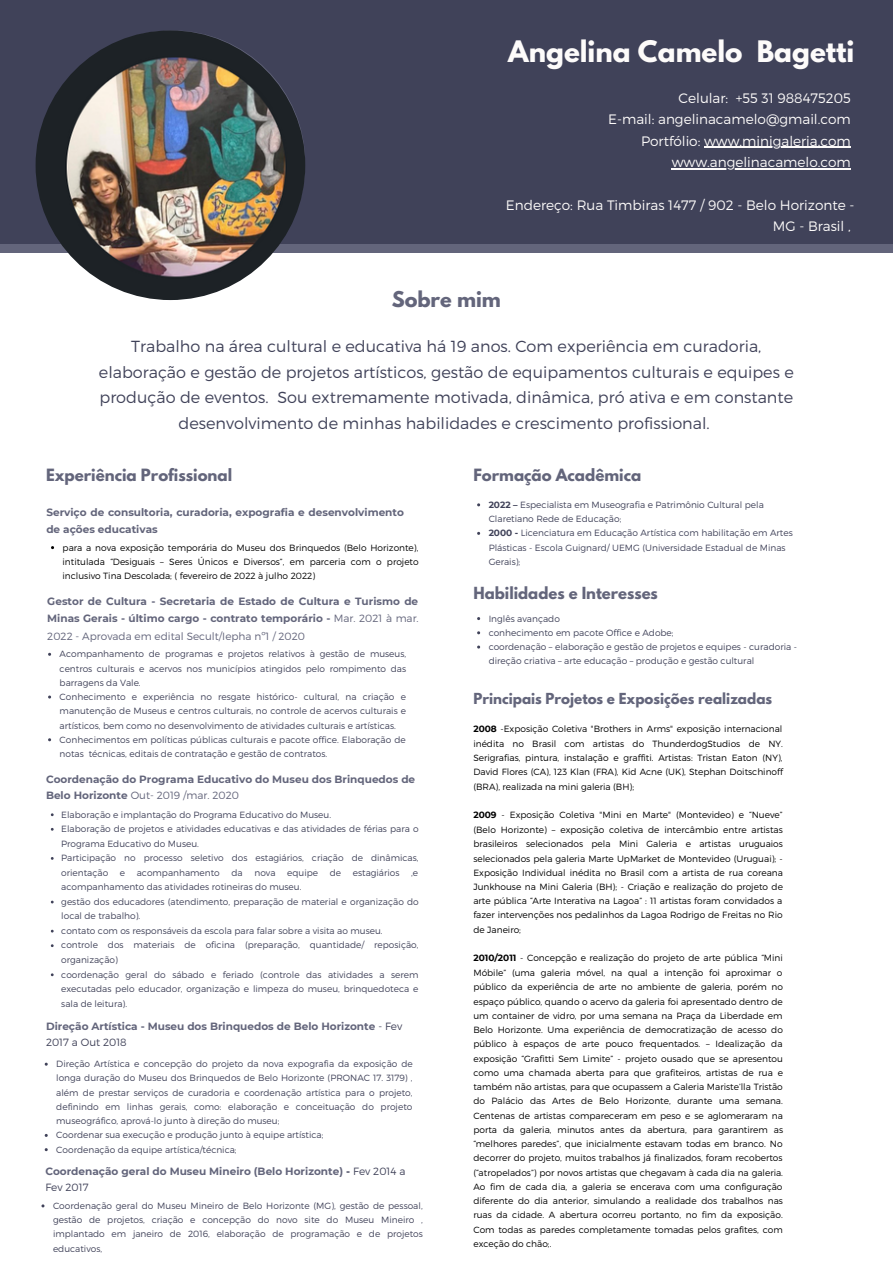
<style>
.page{position:relative;width:893px;height:1264px;background:#fff}
.page>*{position:absolute;margin:0;border:0;box-sizing:border-box;transform-origin:0 0}
.t1{font:700 26.25px "League Spartan";color:#fdfbfa}
.t2{font:700 19.35px "League Spartan";color:#63657b}
.t3{font:300 16.05px/25.8px "Montserrat";color:#404259;text-align:center}
.t4{font:700 15px "League Spartan";color:#63657b}
.t5{font:700 14.85px "League Spartan";color:#63657b}
.t6{font:300 13.65px/21.3px "Montserrat";color:#fdfbfa;text-align:right}
.t7{font:700 13.5px "League Spartan";color:#63657b}
.t8{font:700 10.5px/16.6px "Montserrat";color:#63657b}
.t9{font:300 9px/14.2px "Montserrat";color:#404259}
.t10{font:300 9px/14.2px "Montserrat";color:#000;text-align:justify}
.s1{font-weight:300}
.s2{font-weight:300;color:#404259}
.s3{color:#404259}
.s4{font-weight:700}
</style>
<div class="page">
<div style="left:0;top:0;width:892px;height:252px;background:#63657b"></div>
<div style="left:0;top:0;width:892px;height:244px;background:#404259"></div>
<img style="left:36px;top:30px;width:269px;height:270px;border-radius:50%">
<hr style="left:704px;top:147px;width:146px;height:1px;background:#fdfbfa">
<hr style="left:671px;top:168px;width:179px;height:1px;background:#fdfbfa">
<h1 class="t1" style="left:508px;top:38px;width:348px">Angelina Camelo Bagetti</h1>
<h3 class="t6" style="left:608px;top:87px;width:244px">Celular: +55 31 988475205<br>E-mail: angelinacamelo@gmail.com<br>Portfólio: www.minigaleria.com www.angelinacamelo.com</h3>
<h3 class="t6" style="left:506px;top:194px;width:350px">Endereço: Rua Timbiras 1477 / 902 - Belo Horizonte -<br>MG - Brasil ,</h3>
<h2 class="t2" style="left:391px;top:289px;width:111px">Sobre mim</h2>
<p class="t3" style="left:99px;top:332px;width:696px">Trabalho na área cultural e educativa há 19 anos. Com experiência em curadoria, elaboração e gestão de projetos artísticos, gestão de equipamentos culturais e equipes e produção de eventos. Sou extremamente motivada, dinâmica, pró ativa e em constante desenvolvimento de minhas habilidades e crescimento profissional.</p>
<h3 class="t4" style="left:46px;top:467px;width:188px">Experiência Profissional</h3>
<h3 class="t4" style="left:473px;top:467px;width:169px">Formação Acadêmica</h3>
<p class="t8" style="left:46px;top:504px;width:359px">Serviço de consultoria, curadoria, expografia e desenvolvimento de ações educativas</p>
<p class="t10" style="left:63px;top:540px;width:357px">para a nova exposição temporá ria do Museu dos Brinquedos (Belo Horizonte), intitulada “Desiguais – Seres Ú nicos e Diversos”, em parceria com o projeto inclusivo Tina Descolada; ( fevereiro de 2022 à julho 2022)</p>
<p class="t8" style="left:47px;top:593px;width:373px;line-height:17.1px;text-align:justify">Gestor de Cultura - Secretaria de Estado de Cultura e Turismo de Minas Gerais - último cargo - contrato temporário - <span class="s1">Mar. 2021 à mar.<br>2022 - Aprovada em edital Secult/Iepha nº1 / 2020</span></p>
<p class="t9" style="left:60px;top:646px;width:348px">Acompanhamento de programas e projetos relativos à gestão de museus, centros culturais e acervos nos municípios atingidos pelo rompimento das barragens da Vale.<br>Conhecimento e experiência no resgate histórico- cultural, na criação e manutenção de Museus e centros culturais, no controle de acervos culturais e artísticos, bem como no desenvolvimento de atividades culturais e artísticas.<br>Conhecimentos em políticas pú blicas culturais e pacote office. Elaboração de notas técnicas, editais de contratação e gestão de contratos.</p>
<p class="t8" style="left:46px;top:770px;width:370px">Coordenação do Programa Educativo do Museu dos Brinquedos de<br>Belo Horizonte <span class="s1">Out- 2019 /mar. 2020</span></p>
<p class="t9" style="left:61px;top:806px;width:359px">Elaboração e implantação do Programa Educativo do Museu.<br>Elaboração de projetos e atividades educativas e das atividades de férias para o Programa Educativo do Museu.<br>Participação no processo seletivo dos estagiá rios, criação de dinâmicas, orientação</p>
<p class="t9" style="left:120px;top:865px;width:7px">e</p>
<p class="t9" style="left:137px;top:865px;width:85px">acompanhamento</p>
<p class="t9" style="left:231px;top:865px;width:13px">da</p>
<p class="t9" style="left:254px;top:865px;width:23px">nova</p>
<p class="t9" style="left:287px;top:865px;width:32px">equipe</p>
<p class="t9" style="left:330px;top:865px;width:13px">de</p>
<p class="t9" style="left:353px;top:865px;width:48px">estagiá rios</p>
<p class="t9" style="left:411px;top:865px;width:9px">,e</p>
<p class="t9" style="left:61px;top:879px;width:359px">acompanhamento das atividades rotineiras do museu.<br>gestão dos educadores (atendimento, preparação de material e organização do local de trabalho).<br>contato com os responsáveis da escola para falar sobre a visita ao museu. controle dos materiais de oficina (preparação, quantidade/ reposição, organização)<br>coordenação geral do sábado e feriado (controle das atividades a serem executadas pelo educador, organização e limpeza do museu, brinquedoteca e sala de leitura).</p>
<p class="t8" style="left:46px;top:1017px;width:358px">Direção Artística - Museu dos Brinquedos de Belo Horizonte <span class="s2">- Fev<br>2017 a Out 2018</span></p>
<p class="t9" style="left:56px;top:1056px;width:358px">Direção Artística e concepção do projeto da nova expografia da exposição de longa duração do Museu dos Brinquedos de Belo Horizonte (PRONAC 17. 3179) , além de prestar serviços de curadoria e coordenação artística para o projeto, definindo em linhas gerais, como: elaboração e conceituação do projeto museográfico, aprová-lo junto à direção do museu;<br>Coordenar sua execução e produção junto à equipe artística;<br>Coordenação da equipe artística/técnica;</p>
<p class="t8" style="left:45px;top:1162px;width:361px">Coordenação geral do Museu Mineiro (Belo Horizonte) <span class="s3">-</span> <span class="s2">Fev 2014 a<br>Fev 2017</span></p>
<p class="t9" style="left:53px;top:1198px;width:371px;text-align:justify">Coordenação geral do Museu Mineiro de Belo Horizonte (MG), gestão de pessoal, gestão de projetos, criação e concepção do novo site do Museu Mineiro , implantado em janeiro de 2016, elaboração de programação e de projetos educativos,</p>
<p class="t9" style="left:488px;top:497px;width:305px"><span class="s4">2022 –</span> Especialista em Museografia e Patrimônio Cultural pela Claretiano Rede de Educação;<br><span class="s4">2000 -</span> Licenciatura em Educação Artística com habilitação em Artes Plásticas - Escola Guignard/ UEMG (Universidade Estadual de Minas Gerais);</p>
<h3 class="t5" style="left:473px;top:585px;width:186px">Habilidades e Interesses</h3>
<p class="t9" style="left:488px;top:610px;width:310px">Inglês avançado<br>conhecimento em pacote Office e Adobe;<br>coordenação – elaboração e gestão de projetos e equipes - curadoria - direção criativa – arte educação – produção e gestão cultural</p>
<h3 class="t7" style="left:473px;top:692px;width:300px">Principais Projetos e Exposições realizadas</h3>
<p class="t10" style="left:473px;top:721px;width:311px"><span class="s4">2008</span> -Exposição Coletiva "Brothers in Arms" exposição internacional inédita no Brasil com artistas do ThunderdogStudios de NY.<br>Serigrafias, pintura, instalação e graffiti. Artistas: Tristan Eaton (NY), David Flores (CA), 123 Klan (FRA), Kid Acne (UK), Stephan Doitschinoff (BRA), realizada na mini galeria (BH);</p>
<p class="t10" style="left:473px;top:807px;width:311px"><span class="s4">2009</span> - Exposição Coletiva "Mini en Marte" (Montevideo) e “Nueve” (Belo Horizonte) – exposição coletiva de intercâmbio entre artistas brasileiros selecionados pela Mini Galeria e artistas uruguaios selecionados pela galeria Marte UpMarket de Montevideo (Uruguai); - Exposição Individual inédita no Brasil com a artista de rua coreana Junkhouse na Mini Galeria (BH); - Criação e realização do projeto de arte pública “Arte Interativa na Lagoa” : 11 artistas foram convidados a fazer intervenções nos pedalinhos da Lagoa Rodrigo de Freitas no Rio de Janeiro;</p>
<p class="t10" style="left:473px;top:950px;width:311px"><span class="s4">2010/2011</span> - Concepção e realização do projeto de arte pública “Mini Móbile” (uma galeria móvel, na qual a intenção foi aproximar o público da experiência de arte no ambiente de galeria, porém no espaço público, quando o acervo da galeria foi apresentado dentro de um container de vidro, por uma semana na Praça da Liberdade em Belo Horizonte. Uma experiência de democratização de acesso do público à espaços de arte pouco frequentados. – Idealização da exposição “Grafitti Sem Limite” - projeto ousado que se apresentou como uma chamada aberta para que grafiteiros, artistas de rua e também não artistas, para que ocupassem a Galeria Mariste’lla Tristão do Palácio das Artes de Belo Horizonte, durante uma semana.<br>Centenas de artistas compareceram em peso e se aglomeraram na porta da galeria, minutos antes da abertura, para garantirem as “melhores paredes”, que inicialmente estavam todas em branco. No decorrer do projeto, muitos trabalhos já finalizados, foram recobertos (“atropelados”) por novos artistas que chegavam à cada dia na galeria.<br>Ao fim de cada dia, a galeria se encerava com uma configuração diferente do dia anterior, simulando a realidade dos trabalhos nas ruas da cidade. A abertura ocorreu portanto, no fim da exposição.<br>Com todas as paredes completamente tomadas pelos grafites, com exceção do chão;.</p>
</div>
